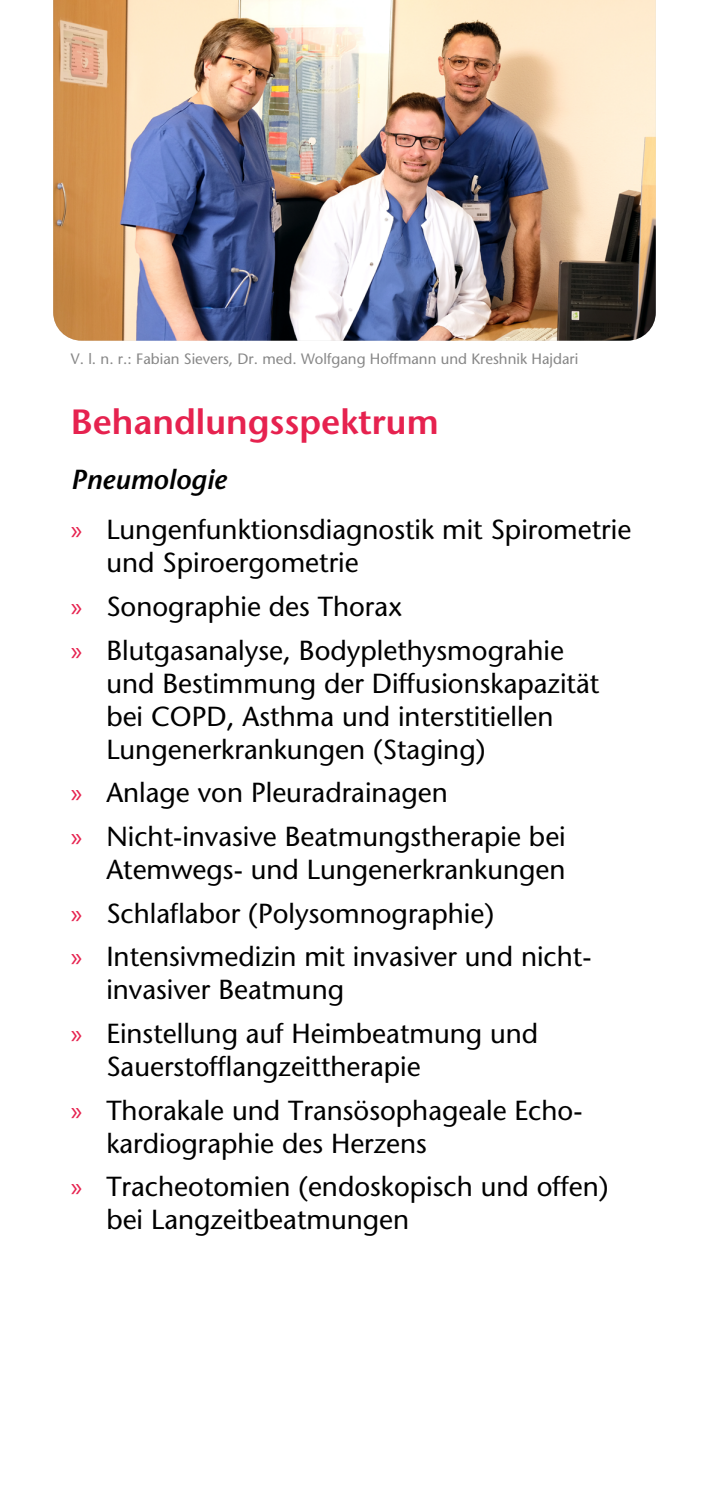
<style>
.page{position:relative;width:709px;height:1489px;background:#fff}
.page>*{position:absolute;margin:0;border:0;box-sizing:border-box;transform-origin:0 0}
.t1{font:600 35px "Stone Sans";color:#e6224f}
.t2{font:27.5px/43.8px "Stone Sans";color:#000}
.t3{font:15px "Stone Sans";color:#878787}
.s1{font-weight:600;font-style:italic}
.s2{font-family:"Myriad Pro";color:#e6224f}
</style>
<div class="page">
<img style="left:53px;top:0;width:603px;height:341px">
<p class="t3" style="left:71px;top:350px;width:509px">V. l. n. r.: Fabian Sievers, Dr. med. Wolfgang Hoffmann und Kreshnik Hajdari</p>
<p class="t1" style="left:71px;top:401px;width:369px">Behandlungsspektrum</p>
<p class="t2" style="left:71px;top:453px;width:562px;line-height:50.8px"><span class="s1">Pneumologie<br></span><span class="s2">»</span> Lungenfunktionsdiagnostik mit Spirometrie</p>
<p class="t2" style="left:71px;top:541px;width:494px;text-indent:35px">und Spiroergometrie<br><span class="s2">»</span> Sonographie des Thorax<br><span class="s2">»</span> Blutgasanalyse, Bodyplethysmograhie</p>
<p class="t2" style="left:106px;top:666px;width:494px;line-height:33px">und Bestimmung der Diffusionskapazität bei COPD, Asthma und interstitiellen<br>Lungenerkrankungen (Staging)</p>
<p class="t2" style="left:71px;top:770px;width:496px"><span class="s2">»</span> Anlage von Pleuradrainagen<br><span class="s2">»</span> Nicht-invasive Beatmungstherapie bei</p>
<p class="t2" style="left:71px;top:847px;width:520px;text-indent:35px">Atemwegs- und Lungenerkrankungen<br><span class="s2">»</span> Schlaflabor (Polysomnographie)<br><span class="s2">»</span> Intensivmedizin mit invasiver und nicht-</p>
<p class="t2" style="left:71px;top:967px;width:469px;text-indent:35px">invasiver Beatmung<br><span class="s2">»</span> Einstellung auf Heimbeatmung und</p>
<p class="t2" style="left:71px;top:1044px;width:513px;text-indent:35px">Sauerstofflangzeittherapie<br><span class="s2">»</span> Thorakale und Transösophageale Echo-</p>
<p class="t2" style="left:71px;top:1121px;width:539px;text-indent:35px">kardiographie des Herzens<br><span class="s2">»</span> Tracheotomien (endoskopisch und offen)</p>
<p class="t2" style="left:106px;top:1197px;width:304px">bei Langzeitbeatmungen</p>
</div>
